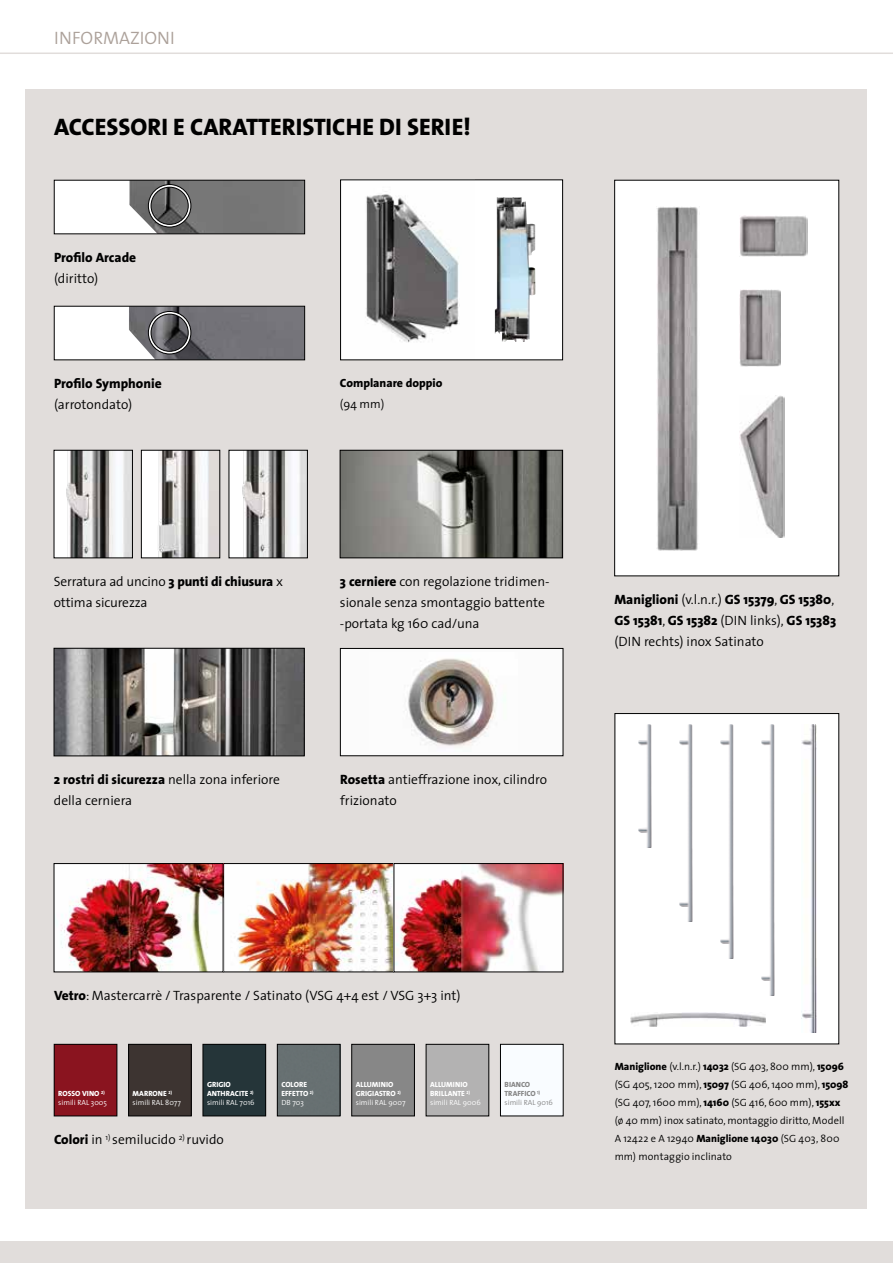
<style>
.page{position:relative;width:893px;height:1263px;background:#fff}
.page>*{position:absolute;margin:0;border:0;box-sizing:border-box;transform-origin:0 0}
.t1{font:800 24px "The Sans";color:#000}
.t2{font:300 18px "The Sans";color:#aca19a}
.t3{font:300 13.5px/21px "The Sans";color:#000}
.t4{font:800 13.5px "The Sans";color:#000}
.t5{font:800 12px "The Sans";color:#000}
.t6{font:300 12px "The Sans";color:#000}
.t7{font:300 10.5px/18px "The Sans";color:#000}
.t8{font:7.5px/9px "The Sans Extra Bold Caps";color:#fff}
.t9{font:300 7.5px "The Sans";color:#fff}
.t10{font:7.5px/9px "The Sans Extra Bold Caps";color:#878787}
.t11{font:300 7.5px "The Sans";color:#878787}
.s1{font-weight:800}
</style>
<div class="page">
<div style="left:0;top:1242px;width:893px;height:21px;background:#e1dddb"></div>
<hr style="left:0;top:52px;width:893px;height:2px;background:#e1dddb">
<div style="left:26px;top:90px;width:841px;height:1119px;background:#e1dddb"></div>
<div style="left:615px;top:713px;width:224px;height:331px;background:#fff"></div>
<div style="left:615px;top:180px;width:224px;height:396px;background:#fff"></div>
<div style="left:614px;top:180px;width:225px;height:396px;border:1px solid #000"></div>
<img style="left:638px;top:724px;width:14px;height:124px">
<img style="left:679px;top:724px;width:14px;height:197px">
<img style="left:720px;top:724px;width:14px;height:234px">
<img style="left:761px;top:724px;width:14px;height:271px">
<img style="left:801px;top:724px;width:16px;height:308px">
<img style="left:657px;top:207px;width:41px;height:343px">
<img style="left:740px;top:216px;width:67px;height:40px">
<img style="left:740px;top:290px;width:40px;height:76px">
<img style="left:740px;top:396px;width:45px;height:141px">
<img style="left:630px;top:1013px;width:135px;height:13px">
<div style="left:340px;top:648px;width:223px;height:108px;background:#fbfbfb"></div>
<div style="left:340px;top:648px;width:223px;height:108px;border:1px solid #000"></div>
<div style="left:54px;top:180px;width:251px;height:54px;background:#fff"></div>
<img style="left:129px;top:182px;width:174px;height:50px">
<div style="left:54px;top:180px;width:251px;height:54px;border:1px solid #000"></div>
<div style="left:54px;top:306px;width:251px;height:54px;background:#fff"></div>
<img style="left:129px;top:308px;width:174px;height:50px">
<div style="left:54px;top:306px;width:251px;height:54px;border:1px solid #000"></div>
<img style="left:56px;top:452px;width:68px;height:104px">
<div style="left:54px;top:450px;width:79px;height:108px;border:1px solid #000"></div>
<img style="left:231px;top:452px;width:69px;height:104px">
<div style="left:229px;top:450px;width:79px;height:108px;border:1px solid #000"></div>
<img style="left:143px;top:452px;width:66px;height:104px">
<div style="left:141px;top:450px;width:79px;height:108px;border:1px solid #000"></div>
<img style="left:342px;top:452px;width:219px;height:104px">
<div style="left:340px;top:450px;width:223px;height:108px;border:1px solid #000"></div>
<img style="left:56px;top:650px;width:246px;height:104px">
<div style="left:54px;top:648px;width:250px;height:108px;border:1px solid #000"></div>
<div style="left:341px;top:180px;width:222px;height:180px;background:#fff"></div>
<img style="left:366px;top:191px;width:94px;height:152px">
<div style="left:340px;top:180px;width:223px;height:180px;border:1px solid #000"></div>
<img style="left:408px;top:658px;width:87px;height:88px">
<div style="left:54px;top:1044px;width:63px;height:72px;background:#8a141f"></div>
<div style="left:54px;top:1044px;width:63px;height:72px;border:1px solid #000"></div>
<div style="left:130px;top:1046px;width:59px;height:68px;background:#3d3431"></div>
<div style="left:128px;top:1044px;width:63px;height:72px;border:1px solid #000"></div>
<div style="left:277px;top:1044px;width:63px;height:72px;border:1px solid #000"></div>
<div style="left:203px;top:1044px;width:63px;height:72px;background:#253539"></div>
<div style="left:203px;top:1044px;width:63px;height:72px;border:1px solid #000"></div>
<div style="left:352px;top:1044px;width:62px;height:72px;background:#878787"></div>
<div style="left:351px;top:1044px;width:64px;height:72px;border:1px solid #000"></div>
<div style="left:426px;top:1044px;width:63px;height:72px;background:#b3b2b2"></div>
<div style="left:426px;top:1044px;width:63px;height:72px;border:1px solid #000"></div>
<div style="left:500px;top:1044px;width:63px;height:72px;background:#f9fcff"></div>
<div style="left:500px;top:1044px;width:63px;height:72px;border:1px solid #000"></div>
<img style="left:225px;top:865px;width:167px;height:105px">
<div style="left:223px;top:863px;width:171px;height:109px;border:1px solid #000"></div>
<img style="left:396px;top:865px;width:165px;height:105px">
<div style="left:394px;top:863px;width:169px;height:109px;border:1px solid #000"></div>
<img style="left:56px;top:865px;width:165px;height:105px">
<div style="left:54px;top:863px;width:169px;height:109px;border:1px solid #000"></div>
<img style="left:495px;top:197px;width:32px;height:145px">
<svg style="left:148px;top:184px;width:43px;height:43px;background:#686868"></svg>
<svg style="left:148px;top:311px;width:43px;height:43px;background:#656468"></svg>
<h2 class="t2" style="left:54px;top:27px;width:122px">INFORMAZIONI</h2>
<h1 class="t1" style="left:54px;top:112px;width:418px">ACCESSORI E CARATTERISTICHE DI SERIE!</h1>
<p class="t4" style="left:54px;top:249px;width:84px">Profilo Arcade</p>
<p class="t3" style="left:54px;top:268px;width:46px">(diritto)</p>
<p class="t4" style="left:54px;top:375px;width:109px">Profilo Symphonie</p>
<p class="t3" style="left:54px;top:394px;width:80px">(arrotondato)</p>
<p class="t5" style="left:340px;top:375px;width:104px">Complanare doppio</p>
<p class="t6" style="left:340px;top:396px;width:46px">(94 mm)</p>
<p class="t3" style="left:54px;top:571px;width:231px">Serratura ad uncino <span class="s1">3 punti di chiusura</span> x ottima sicurezza</p>
<p class="t3" style="left:54px;top:769px;width:228px"><span class="s1">2 rostri di sicurezza</span> nella zona inferiore della cerniera</p>
<p class="t3" style="left:340px;top:571px;width:211px"><span class="s1">3 cerniere</span> con regolazione tridimen&shy;sionale senza smontaggio battente -portata kg 160 cad/una</p>
<p class="t3" style="left:340px;top:769px;width:208px"><span class="s1">Rosetta</span> antieffrazione inox, cilindro frizionato</p>
<p class="t3" style="left:614px;top:589px;width:223px"><span class="s1">Maniglioni</span> (v.l.n.r.) <span class="s1">GS 15379</span>, <span class="s1">GS 15380</span>,<br><span class="s1">GS 15381</span>, <span class="s1">GS 15382</span> (DIN links), <span class="s1">GS 15383 </span>(DIN rechts) inox Satinato</p>
<p class="t3" style="left:54px;top:985px;width:408px"><span class="s1">Vetro</span>: Mastercarrè / Trasparente / Satinato (VSG 4+4 est / VSG 3+3 int)</p>
<p class="t8" style="left:58px;top:1089px;width:48px">ROSSO VINO <sup>2)</sup></p>
<p class="t9" style="left:58px;top:1098px;width:50px">simili RAL 3005</p>
<p class="t8" style="left:133px;top:1089px;width:41px">MARRONE <sup>2)</sup></p>
<p class="t9" style="left:133px;top:1098px;width:50px">simili RAL 8077</p>
<p class="t8" style="left:207px;top:1080px;width:48px">GRIGIO<br>ANTHRACITE <sup>2)</sup></p>
<p class="t9" style="left:207px;top:1098px;width:49px">simili RAL 7016</p>
<p class="t3" style="left:54px;top:1129px;width:171px"><span class="s1">Colori</span> in <sup>1)</sup> semilucido <sup>2)</sup> ruvido</p>
<p class="t8" style="left:281px;top:1080px;width:34px">COLORE<br>EFFETTO <sup>2)</sup></p>
<p class="t9" style="left:281px;top:1098px;width:24px">DB 703</p>
<p class="t8" style="left:356px;top:1080px;width:47px">ALLUMINIO<br>GRIGIASTRO <sup>2)</sup></p>
<p class="t9" style="left:356px;top:1098px;width:51px">simili RAL 9007</p>
<p class="t8" style="left:430px;top:1080px;width:41px">ALLUMINIO<br>BRILLANTE <sup>2)</sup></p>
<p class="t9" style="left:430px;top:1098px;width:52px">simili RAL 9006</p>
<p class="t10" style="left:505px;top:1080px;width:37px">BIANCO<br>TRAFFICO <sup>1)</sup></p>
<p class="t11" style="left:505px;top:1098px;width:50px">simili RAL 9016</p>
<p class="t7" style="left:615px;top:1057px;width:235px"><span class="s1">Maniglione</span> (v.l.n.r.) <span class="s1">14032</span> (SG 403, 800 mm), <span class="s1">15096 </span>(SG 405, 1200 mm), <span class="s1">15097</span> (SG 406, 1400 mm), <span class="s1">15098 </span>(SG 407, 1600 mm), <span class="s1">14160</span> (SG 416, 600 mm), <span class="s1">155xx </span>(ø 40 mm) inox satinato, montaggio diritto, Modell A 12422 e A 12940 <span class="s1">Maniglione 14030</span> (SG 403, 800 mm) montaggio inclinato</p>
</div>
